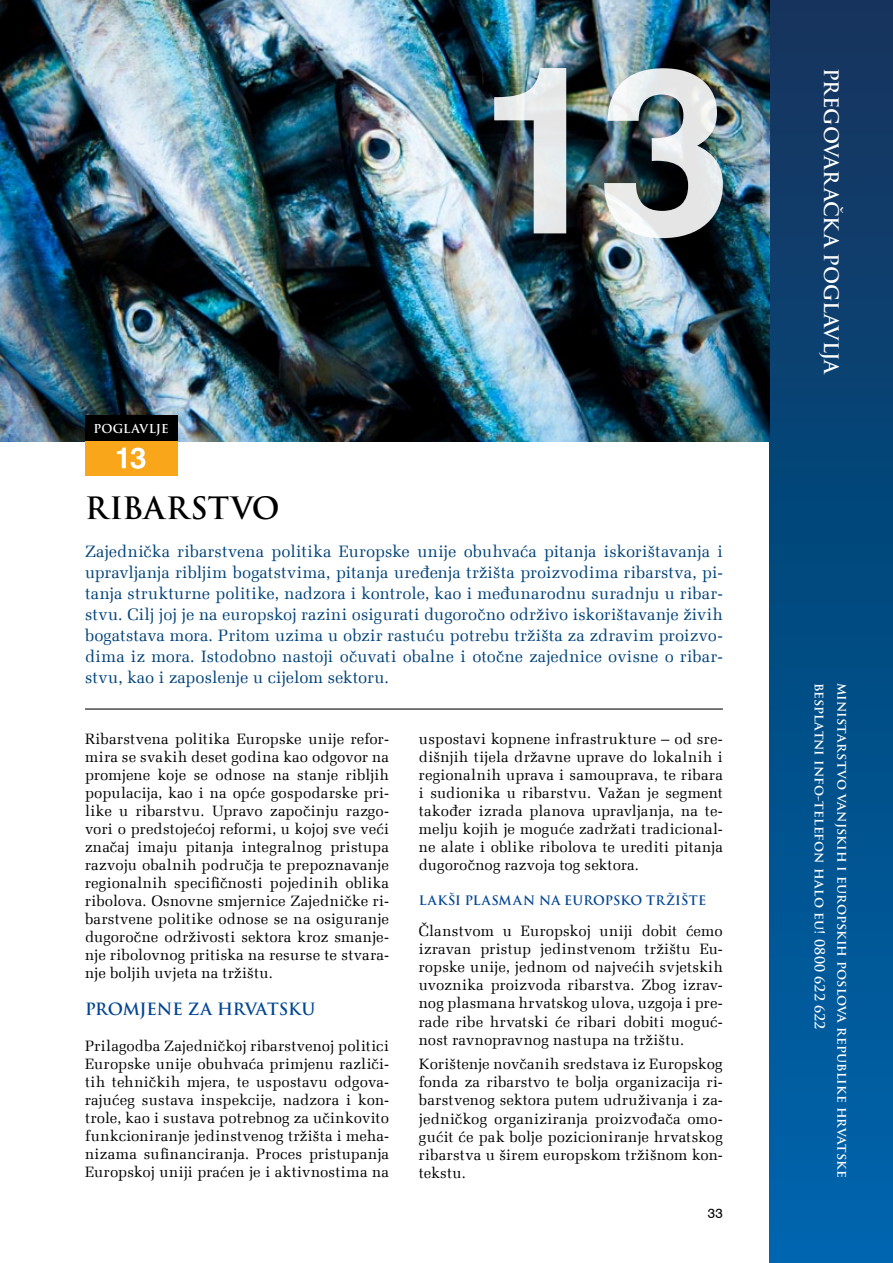
<style>
.page{position:relative;width:893px;height:1263px;background:#fff}
.page>*{position:absolute;margin:0;border:0;box-sizing:border-box;transform-origin:0 0}
.t1{font:700 30px "Trajan Pro";color:#000}
.t2{font:700 19.5px "Trajan Pro";letter-spacing:-.01em;color:#fff}
.t3{font:16.5px/21px "Melior LT";color:#00427a;text-align:justify}
.t4{font:700 16.5px "Trajan Pro";letter-spacing:-.005em;color:#034694}
.t5{font:15px/18px "Melior LT";letter-spacing:.01em;color:#000;text-align:justify}
.t6{font:700 13.5px "Trajan Pro";color:#fff}
.t7{font:13.5px "Swiss 721 BT";color:#000}
.t8{font:700 12.75px "Trajan Pro";letter-spacing:.02em;color:#034694}
.t9{font:700 12px "Trajan Pro";color:#fff}
</style>
<div class="page">
<hr style="left:85px;top:708px;width:638px;height:2px;background:#000">
<div style="left:770px;top:0;width:123px;height:1263px;background:linear-gradient(to bottom,#11335b,#0065ac)"></div>
<img style="left:0;top:0;width:770px;height:441px">
<div style="left:85px;top:415px;width:92px;height:26px;background:#000"></div>
<div style="left:85px;top:441px;width:92px;height:34px;background:#faa61a"></div>
<svg style="left:117px;top:448px;width:28px;height:21px"></svg>
<img style="left:494px;top:68px;width:229px;height:170px">
<p class="t9" style="left:94px;top:421px;width:19px">POGLA</p>
<p class="t9" style="left:139px;top:421px;width:17px">VLJE</p>
<h1 class="t1" style="left:85px;top:489px;width:23px">RIBARSTVO</h1>
<p class="t3" style="left:85px;top:541px;width:639px">Zajednička ribarstvena politika Europske unije obuhvaća pitanja iskorištavanja i upravljanja ribljim bogatstvima, pitanja uređenja tržišta proizvodima ribarstva, pi&shy;tanja strukturne politike, nadzora i kontrole, kao i međunarodnu suradnju u ribar&shy;stvu. Cilj joj je na europskoj razini osigurati dugoročno održivo iskorištavanje živih bogatstava mora. Pritom uzima u obzir rastuću potrebu tržišta za zdravim proizvo&shy;dima iz mora. Istodobno nastoji očuvati obalne i otočne zajednice ovisne o ribar&shy;stvu, kao i zaposlenje u cijelom sektoru.</p>
<p class="t5" style="left:85px;top:729px;width:306px">Ribarstvena politika Europske unije refor&shy;mira se svakih deset godina kao odgovor na promjene koje se odnose na stanje ribljih populacija, kao i na opće gospodarske pri&shy;like u ribarstvu. Upravo započinju razgo&shy;vori o predstojećoj reformi, u kojoj sve veći značaj imaju pitanja integralnog pristupa razvoju obalnih područja te prepoznavanje regionalnih specifičnosti pojedinih oblika ribolova. Osnovne smjernice Zajedničke ri&shy;barstvene politike odnose se na osiguranje dugoročne održivosti sektora kroz smanje&shy;nje ribolovnog pritiska na resurse te stvara&shy;nje boljih uvjeta na tržištu.</p>
<p class="t4" style="left:85px;top:999px;width:232px">PROMJENE ZA HRVATSKU</p>
<p class="t5" style="left:85px;top:1037px;width:306px">Prilagodba Zajedničkoj ribarstvenoj politici Europske unije obuhvaća primjenu različi&shy;tih tehničkih mjera, te uspostavu odgova&shy;rajućeg sustava inspekcije, nadzora i kon&shy;trole, kao i sustava potrebnog za učinkovito funkcioniranje jedinstvenog tržišta i meha&shy;nizama sufinanciranja. Proces pristupanja Europskoj uniji praćen je i aktivnostima na</p>
<p class="t5" style="left:419px;top:729px;width:306px">uspostavi kopnene infrastrukture – od sre&shy;dišnjih tijela državne uprave do lokalnih i regionalnih uprava i samouprava, te ribara i sudionika u ribarstvu. Važan je segment također izrada planova upravljanja, na te&shy;melju kojih je moguće zadržati tradicional&shy;ne alate i oblike ribolova te urediti pitanja dugoročnog razvoja tog sektora.</p>
<p class="t8" style="left:419px;top:892px;width:289px">LAKŠI PLASMAN NA EUROPSKO TRŽIŠTE</p>
<p class="t5" style="left:419px;top:922px;width:306px">Članstvom u Europskoj uniji dobit ćemo izravan pristup jedinstvenom tržištu Eu&shy;ropske unije, jednom od najvećih svjetskih uvoznika proizvoda ribarstva. Zbog izrav&shy;nog plasmana hrvatskog ulova, uzgoja i pre&shy;rade ribe hrvatski će ribari dobiti moguć&shy;nost ravnopravnog nastupa na tržištu.</p>
<p class="t5" style="left:419px;top:1055px;width:306px">Korištenje novčanih sredstava iz Europskog fonda za ribarstvo te bolja organizacija ri&shy;barstvenog sektora putem udruživanja i za&shy;jedničkog organiziranja proizvođača omo&shy;gućit će pak bolje pozicioniranje hrvatskog ribarstva u širem europskom tržišnom kon&shy;tekstu.</p>
<p class="t7" style="left:708px;top:1205px;width:17px">33</p>
<h2 class="t2" style="left:843px;top:68px;width:310px;rotate:90deg">PREGOVARAČKA POGLAVLJA</h2>
<p class="t6" style="left:828px;top:682px;width:348px;rotate:90deg">BESPLATNI INFO-TELEFON HALO EU! 0800 622 622</p>
<p class="t6" style="left:851px;top:682px;width:497px;rotate:90deg">MINISTARSTVO VANJSKIH I EUROPSKIH POSLOVA REPUBLIKE HRVATSKE</p>
</div>
